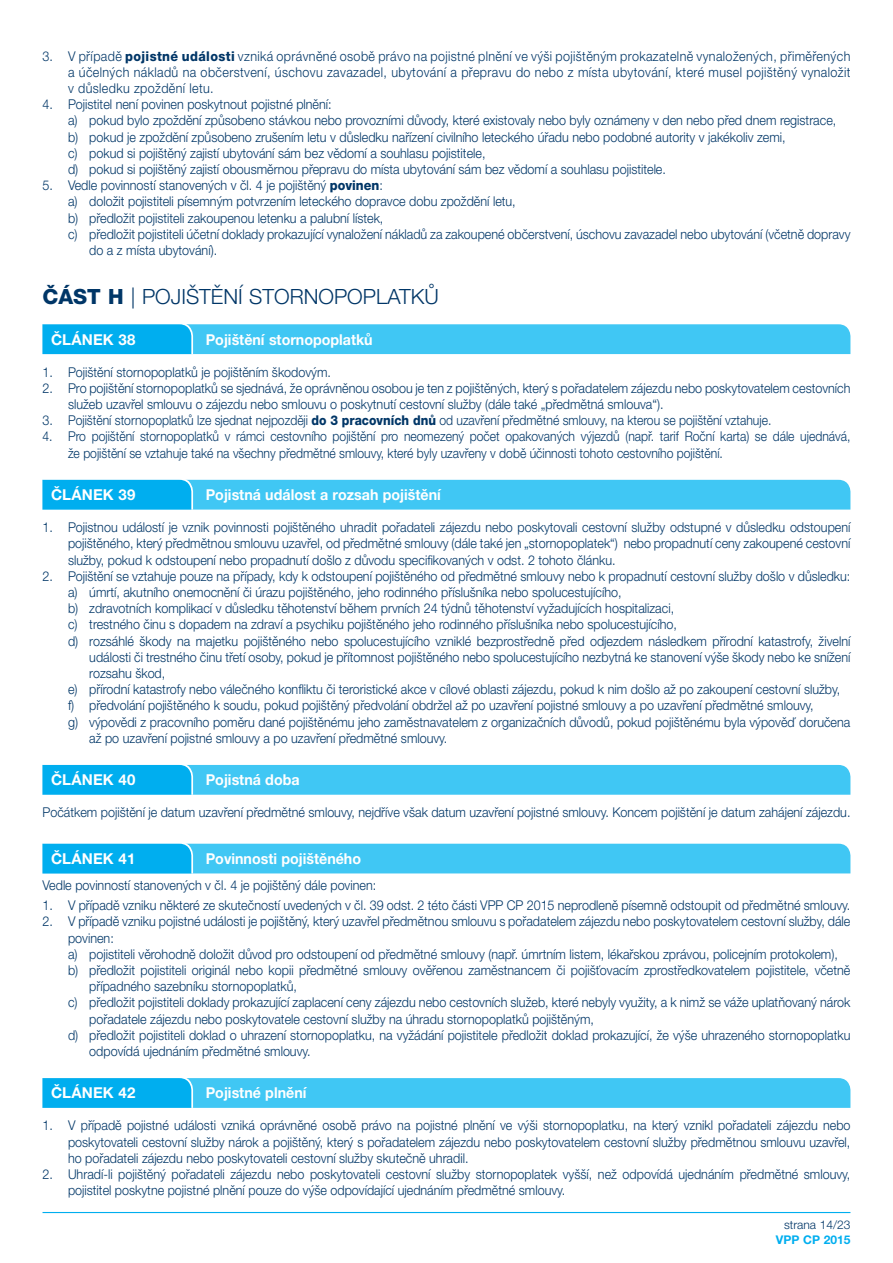
<style>
.page{position:relative;width:893px;height:1263px;background:#fff}
.page>*{position:absolute;margin:0;border:0;box-sizing:border-box;transform-origin:0 0}
.t1{font:300 21px "Helvetica Neue LT Pro";color:#003667}
.t2{font:700 15px "Helvetica Neue LT Pro";color:#fff;scale:.95 1}
.t3{font:700 15px "Helvetica Neue LT Pro";color:#fff}
.t4{font:300 13.5px/16.2px "Helvetica Neue LT Pro";color:#003667;text-align:justify;scale:.93 1}
.t5{font:300 13.5px/16.2px "Helvetica Neue LT Pro";color:#003667;scale:.9 1}
.t6{font:300 12px "Helvetica Neue LT Pro";color:#003667}
.t7{font:700 12px "Helvetica Neue LT Pro";color:#00aeef}
.s1{font-weight:800}
</style>
<div class="page">
<hr style="left:43px;top:1212px;width:807px;height:1px;background:#00aeef">
<svg style="left:43px;top:324px;width:807px;height:30px;background:#36c3f3"></svg>
<svg style="left:43px;top:479px;width:807px;height:31px;background:#3cc4f3"></svg>
<svg style="left:43px;top:764px;width:807px;height:31px;background:#3cc4f3"></svg>
<svg style="left:43px;top:843px;width:807px;height:30px;background:#39c3f3"></svg>
<svg style="left:43px;top:1078px;width:807px;height:30px;background:#35c2f3"></svg>
<p class="t4" style="left:68px;top:47px;width:843px;text-indent:-26px">3. V případě <span class="s1">pojistné události</span> vzniká oprávněné osobě právo na pojistné plnění ve výši pojištěným prokazatelně vynaložených, přiměřených a účelných nákladů na občerstvení, úschovu zavazadel, ubytování a přepravu do nebo z místa ubytování, které musel pojištěný vynaložit v důsledku zpoždění letu.</p>
<p class="t4" style="left:68px;top:96px;width:828px;text-align:left;text-indent:-26px">4. Pojistitel není povinen poskytnout pojistné plnění:<br>a) pokud bylo zpoždění způsobeno stávkou nebo provozními důvody, které existovaly nebo byly oznámeny v den nebo před dnem registrace, b) pokud je zpoždění způsobeno zrušením letu v důsledku nařízení civilního leteckého úřadu nebo podobné autority v jakékoliv zemi,<br>c) pokud si pojištěný zajistí ubytování sám bez vědomí a souhlasu pojistitele,<br>d) pokud si pojištěný zajistí obousměrnou přepravu do místa ubytování sám bez vědomí a souhlasu pojistitele.</p>
<p class="t4" style="left:43px;top:177px;width:368px">5. Vedle povinností stanovených v čl. 4 je pojištěný <span class="s1">povinen</span>:</p>
<p class="t4" style="left:68px;top:193px;width:483px">a) doložit pojistiteli písemným potvrzením leteckého dopravce dobu zpoždění letu,</p>
<p class="t4" style="left:68px;top:209px;width:341px">b) předložit pojistiteli zakoupenou letenku a palubní lístek,</p>
<p class="t4" style="left:68px;top:226px;width:843px">c) předložit pojistiteli účetní doklady prokazující vynaložení nákladů za zakoupené občerstvení, úschovu zavazadel nebo ubytování (včetně dopravy</p>
<p class="t4" style="left:89px;top:242px;width:139px">do a z místa ubytování).</p>
<h1 class="t1" style="left:43px;top:283px;width:398px"><span class="s1">ČÁST H</span> | POJIŠTĚNÍ STORNOPOPLATKŮ</h1>
<p class="t3" style="left:51px;top:330px;width:86px">ČLÁNEK 38</p>
<p class="t2" style="left:206px;top:330px;width:177px">Pojištění stornopoplatků</p>
<p class="t4" style="left:43px;top:363px;width:312px">1. Pojištění stornopoplatků je pojištěním škodovým.</p>
<p class="t4" style="left:68px;top:380px;width:843px;text-indent:-26px">2. Pro pojištění stornopoplatků se sjednává, že oprávněnou osobou je ten z pojištěných, který s pořadatelem zájezdu nebo poskytovatelem cestovních služeb uzavřel smlouvu o zájezdu nebo smlouvu o poskytnutí cestovní služby (dále také „předmětná smlouva“).</p>
<p class="t4" style="left:43px;top:412px;width:785px">3. Pojištění stornopoplatků lze sjednat nejpozději <span class="s1">do 3 pracovních dnů</span> od uzavření předmětné smlouvy, na kterou se pojištění vztahuje.</p>
<p class="t5" style="left:68px;top:428px;width:871px;text-indent:-26px">4. Pro pojištění stornopoplatků v rámci cestovního pojištění pro neomezený počet opakovaných výjezdů (např. tarif Roční karta) se dále ujednává, že pojištění se vztahuje také na všechny předmětné smlouvy, které byly uzavřeny v době účinnosti tohoto cestovního pojištění.</p>
<p class="t3" style="left:51px;top:485px;width:86px">ČLÁNEK 39</p>
<p class="t2" style="left:206px;top:485px;width:249px">Pojistná událost a rozsah pojištění</p>
<p class="t4" style="left:68px;top:519px;width:843px;text-indent:-26px">1. Pojistnou událostí je vznik povinnosti pojištěného uhradit pořadateli zájezdu nebo poskytovali cestovní služby odstupné v důsledku odstoupení pojištěného, který předmětnou smlouvu uzavřel, od předmětné smlouvy (dále také jen „stornopoplatek“) nebo propadnutí ceny zakoupené cestovní služby, pokud k odstoupení nebo propadnutí došlo z důvodu specifikovaných v odst. 2 tohoto článku.</p>
<p class="t4" style="left:43px;top:568px;width:870px">2. Pojištění se vztahuje pouze na případy, kdy k odstoupení pojištěného od předmětné smlouvy nebo k propadnutí cestovní služby došlo v důsledku:</p>
<p class="t4" style="left:68px;top:584px;width:597px">a) úmrtí, akutního onemocnění či úrazu pojištěného, jeho rodinného příslušníka nebo spolucestujícího,</p>
<p class="t4" style="left:68px;top:600px;width:653px">b) zdravotních komplikací v důsledku těhotenství během prvních 24 týdnů těhotenství vyžadujících hospitalizaci,</p>
<p class="t4" style="left:68px;top:616px;width:656px">c) trestného činu s dopadem na zdraví a psychiku pojištěného jeho rodinného příslušníka nebo spolucestujícího,</p>
<p class="t4" style="left:68px;top:632px;width:843px">d) rozsáhlé škody na majetku pojištěného nebo spolucestujícího vzniklé bezprostředně před odjezdem následkem přírodní katastrofy, živelní</p>
<p class="t4" style="left:89px;top:649px;width:820px">události či trestného činu třetí osoby, pokud je přítomnost pojištěného nebo spolucestujícího nezbytná ke stanovení výše škody nebo ke snížení</p>
<p class="t4" style="left:89px;top:665px;width:83px">rozsahu škod,</p>
<p class="t4" style="left:68px;top:681px;width:832px">e) přírodní katastrofy nebo válečného konfliktu či teroristické akce v cílové oblasti zájezdu, pokud k nim došlo až po zakoupení cestovní služby,</p>
<p class="t4" style="left:68px;top:697px;width:803px">f) předvolání pojištěného k soudu, pokud pojištěný předvolání obdržel až po uzavření pojistné smlouvy a po uzavření předmětné smlouvy,</p>
<p class="t4" style="left:68px;top:713px;width:843px">g) výpovědi z pracovního poměru dané pojištěnému jeho zaměstnavatelem z organizačních důvodů, pokud pojištěnému byla výpověď doručena</p>
<p class="t4" style="left:89px;top:730px;width:387px">až po uzavření pojistné smlouvy a po uzavření předmětné smlouvy.</p>
<p class="t3" style="left:51px;top:770px;width:86px">ČLÁNEK 40</p>
<p class="t2" style="left:206px;top:770px;width:100px">Pojistná doba</p>
<p class="t4" style="left:43px;top:804px;width:870px">Počátkem pojištění je datum uzavření předmětné smlouvy, nejdříve však datum uzavření pojistné smlouvy. Koncem pojištění je datum zahájení zájezdu.</p>
<p class="t3" style="left:51px;top:849px;width:86px">ČLÁNEK 41</p>
<p class="t2" style="left:206px;top:849px;width:165px">Povinnosti pojištěného</p>
<p class="t4" style="left:43px;top:876px;width:360px">Vedle povinností stanovených v čl. 4 je pojištěný dále povinen:</p>
<p class="t4" style="left:43px;top:897px;width:870px">1. V případě vzniku některé ze skutečností uvedených v čl. 39 odst. 2 této části VPP CP 2015 neprodleně písemně odstoupit od předmětné smlouvy.</p>
<p class="t4" style="left:43px;top:913px;width:870px">2. V případě vzniku pojistné události je pojištěný, který uzavřel předmětnou smlouvu s pořadatelem zájezdu nebo poskytovatelem cestovní služby, dále</p>
<p class="t4" style="left:68px;top:929px;width:51px">povinen:</p>
<p class="t4" style="left:68px;top:945px;width:829px">a) pojistiteli věrohodně doložit důvod pro odstoupení od předmětné smlouvy (např. úmrtním listem, lékařskou zprávou, policejním protokolem),</p>
<p class="t4" style="left:68px;top:962px;width:843px">b) předložit pojistiteli originál nebo kopii předmětné smlouvy ověřenou zaměstnancem či pojišťovacím zprostředkovatelem pojistitele, včetně</p>
<p class="t4" style="left:89px;top:978px;width:225px">případného sazebníku stornopoplatků,</p>
<p class="t4" style="left:68px;top:994px;width:843px">c) předložit pojistiteli doklady prokazující zaplacení ceny zájezdu nebo cestovních služeb, které nebyly využity, a k nimž se váže uplatňovaný nárok</p>
<p class="t4" style="left:89px;top:1010px;width:544px">pořadatele zájezdu nebo poskytovatele cestovní služby na úhradu stornopoplatků pojištěným,</p>
<p class="t4" style="left:68px;top:1026px;width:843px">d) předložit pojistiteli doklad o uhrazení stornopoplatku, na vyžádání pojistitele předložit doklad prokazující, že výše uhrazeného stornopoplatku</p>
<p class="t4" style="left:89px;top:1043px;width:240px">odpovídá ujednáním předmětné smlouvy.</p>
<p class="t3" style="left:51px;top:1083px;width:86px">ČLÁNEK 42</p>
<p class="t2" style="left:206px;top:1083px;width:107px">Pojistné plnění</p>
<p class="t4" style="left:68px;top:1117px;width:843px;text-indent:-26px">1. V případě pojistné události vzniká oprávněné osobě právo na pojistné plnění ve výši stornopoplatku, na který vznikl pořadateli zájezdu nebo poskytovateli cestovní služby nárok a pojištěný, který s pořadatelem zájezdu nebo poskytovatelem cestovní služby předmětnou smlouvu uzavřel, ho pořadateli zájezdu nebo poskytovateli cestovní služby skutečně uhradil.</p>
<p class="t4" style="left:68px;top:1166px;width:843px;text-indent:-26px">2. Uhradí-li pojištěný pořadateli zájezdu nebo poskytovateli cestovní služby stornopoplatek vyšší, než odpovídá ujednáním předmětné smlouvy, pojistitel poskytne pojistné plnění pouze do výše odpovídající ujednáním předmětné smlouvy.</p>
<p class="t6" style="left:784px;top:1218px;width:68px">strana 14/23</p>
<p class="t7" style="left:776px;top:1232px;width:76px">VPP CP 2015</p>
</div>
